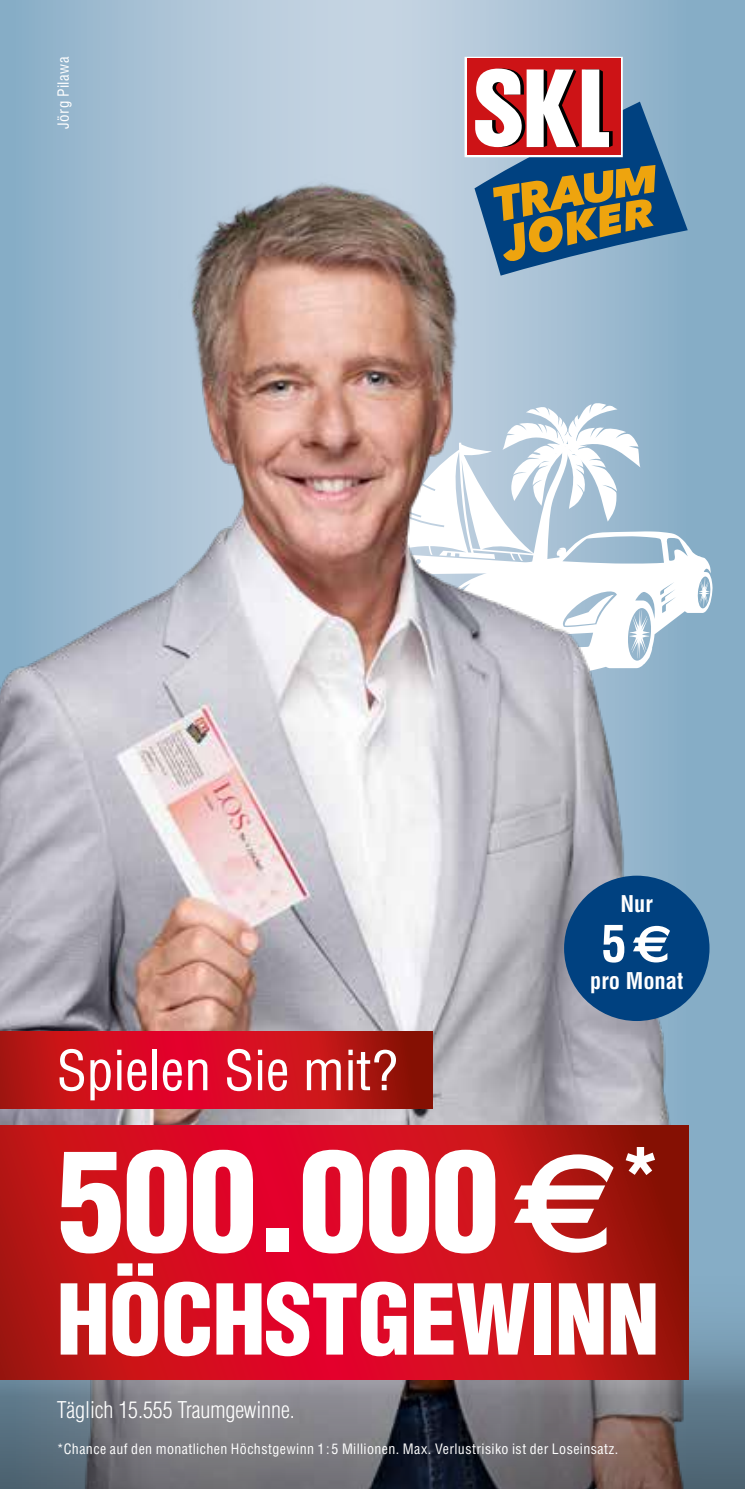
<style>
.page{position:relative;width:745px;height:1489px;background:#fff}
.page>*{position:absolute;margin:0;border:0;box-sizing:border-box;transform-origin:0 0}
.t1{font:900 condensed 135px "Helvetica";letter-spacing:-.01em;color:#fff}
.t2{font:900 condensed 95px "Helvetica";letter-spacing:-.01em;color:#fff}
.t3{font:condensed 54px "Helvetica";letter-spacing:-.005em;color:#fff}
.t4{font:700 condensed 50px "Helvetica";color:#fff}
.t5{font:300 condensed 22.5px "Helvetica";letter-spacing:-.005em;color:#fff}
.t6{font:700 condensed 22.5px "Helvetica";color:#fff}
.t7{font:condensed 15px "Helvetica";letter-spacing:.025em;color:#fff}
.t8{font:condensed 14px "Helvetica";letter-spacing:.03em;color:#fff}
.s1{font-family:"Euro Sans";font-stretch:normal;font-size:52.5px}
.s2{font-family:"Euro Sans";font-weight:700;font-stretch:normal;font-size:141px}
</style>
<div class="page">
<img style="left:0;top:0;width:744px;height:1234px">
<svg style="left:0;top:1234px;width:744px;height:254px;background:#6c6e77"></svg>
<svg style="left:0;top:1125px;width:687px;height:253px;background:#c80e1b"></svg>
<svg style="left:0;top:1031px;width:432px;height:77px;background:#c50f1a"></svg>
<div style="left:563px;top:875px;width:146px;height:145px;background:#004180;border-radius:50%"></div>
<div style="left:464px;top:57px;width:158px;height:100px;border:4px solid #fff"></div>
<div style="left:466px;top:59px;width:154px;height:96px;background:#cd1316"></div>
<svg style="left:474px;top:69px;width:213px;height:207px;background:#8b8789"></svg>
<p class="t7" style="left:54px;top:129px;width:74px;rotate:-90deg">Jörg Pilawa</p>
<h3 class="t3" style="left:57px;top:1036px;width:342px">Spielen Sie mit?</h3>
<h3 class="t6" style="left:620px;top:889px;width:34px">Nur</h3>
<h3 class="t4" style="left:601px;top:912px;width:72px">5<span class="s1">€</span></h3>
<h3 class="t6" style="left:589px;top:966px;width:95px">pro Monat</h3>
<h1 class="t1" style="left:57px;top:1115px;width:604px">500.000<span class="s2">€</span><sup>*</sup></h1>
<h2 class="t2" style="left:57px;top:1259px;width:604px">HÖCHSTGEWINN</h2>
<h3 class="t5" style="left:57px;top:1395px;width:239px">Täglich 15.555 Traumgewinne.</h3>
<p class="t8" style="left:57px;top:1439px;width:562px">*Chance auf den monatlichen Höchstgewinn 1:5 Millionen. Max. Verlustrisiko ist der Loseinsatz.</p>
</div>
